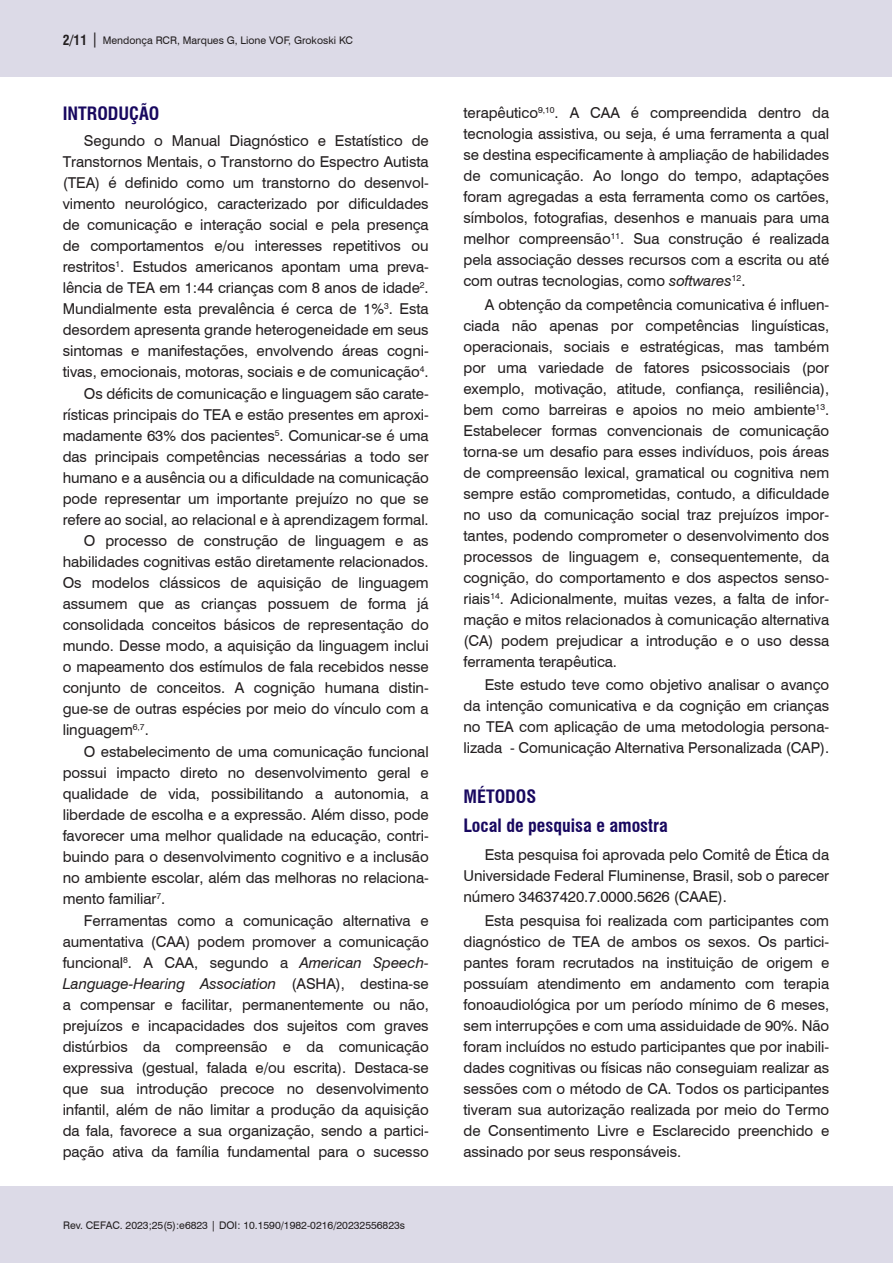
<style>
.page{position:relative;width:893px;height:1263px;background:#fff}
.page>*{position:absolute;margin:0;border:0;box-sizing:border-box;transform-origin:0 0}
.Nivel_2{font:700 condensed 18px "Swiss 721 BT";color:#18085f}
.Nivel_1{font:700 condensed 18px "Swiss 721 BT";color:#18085f}
.Corpo_do_texto{font:15px/21px "Swiss 721 BT";letter-spacing:-.005em;color:#231f20;text-align:justify}
.t1{font:10.5px "Swiss 721 BT";color:#231f20}
.s1{font-weight:700;font-stretch:condensed;font-size:13.5px}
.s2{font-size:15px}
.s3{font-style:italic}
</style>
<div class="page">
<div style="left:0;top:1186px;width:892px;height:77px;background:#dcdae7"></div>
<div style="left:0;top:0;width:892px;height:77px;background:#dcdae7"></div>
<p class="t1" style="left:63px;top:33px;width:292px"><span class="s1">2/11</span> <span class="s2">|</span> Mendonça RCR, Marques G, Lione VOF, Grokoski KC</p>
<p class="Nivel_1" style="left:63px;top:103px;width:98px">INTRODUÇÃO</p>
<p class="Corpo_do_texto" style="left:63px;top:129px;width:368px;text-indent:21px">Segundo o Manual Diagnóstico e Estatístico de Transtornos Mentais, o Transtorno do Espectro Autista (TEA) é definido como um transtorno do desenvol&shy;vimento neurológico, caracterizado por dificuldades de comunicação e interação social e pela presença de comportamentos e/ou interesses repetitivos ou restritos<sup>1</sup>. Estudos americanos apontam uma preva&shy;lência de TEA em 1:44 crianças com 8 anos de idade<sup>2</sup>.<br>Mundialmente esta prevalência é cerca de 1%<sup>3</sup>. Esta desordem apresenta grande heterogeneidade em seus sintomas e manifestações, envolvendo áreas cogni&shy;tivas, emocionais, motoras, sociais e de comunicação<sup>4</sup>.</p>
<p class="Corpo_do_texto" style="left:63px;top:382px;width:368px;text-indent:21px">Os déficits de comunicação e linguagem são carate&shy;rísticas principais do TEA e estão presentes em aproxi&shy;madamente 63% dos pacientes<sup>5</sup>. Comunicar-se é uma das principais competências necessárias a todo ser humano e a ausência ou a dificuldade na comunicação pode representar um importante prejuízo no que se refere ao social, ao relacional e à aprendizagem formal.</p>
<p class="Corpo_do_texto" style="left:63px;top:530px;width:368px;text-indent:21px">O processo de construção de linguagem e as habilidades cognitivas estão diretamente relacionados.<br>Os modelos clássicos de aquisição de linguagem assumem que as crianças possuem de forma já consolidada conceitos básicos de representação do mundo. Desse modo, a aquisição da linguagem inclui o mapeamento dos estímulos de fala recebidos nesse conjunto de conceitos. A cognição humana distin&shy;gue-se de outras espécies por meio do vínculo com a linguagem<sup>6,7</sup>.</p>
<p class="Corpo_do_texto" style="left:63px;top:740px;width:368px;text-indent:21px">O estabelecimento de uma comunicação funcional possui impacto direto no desenvolvimento geral e qualidade de vida, possibilitando a autonomia, a liberdade de escolha e a expressão. Além disso, pode favorecer uma melhor qualidade na educação, contri&shy;buindo para o desenvolvimento cognitivo e a inclusão no ambiente escolar, além das melhoras no relaciona&shy;mento familiar<sup>7</sup>.</p>
<p class="Corpo_do_texto" style="left:63px;top:909px;width:368px;text-indent:21px">Ferramentas como a comunicação alternativa e aumentativa (CAA) podem promover a comunicação funcional<sup>8</sup>. A CAA, segundo a <span class="s3">American Speech-Language-Hearing Association</span> (ASHA), destina-se a compensar e facilitar, permanentemente ou não, prejuízos e incapacidades dos sujeitos com graves distúrbios da compreensão e da comunicação expressiva (gestual, falada e/ou escrita). Destaca-se que sua introdução precoce no desenvolvimento infantil, além de não limitar a produção da aquisição da fala, favorece a sua organização, sendo a partici&shy;pação ativa da família fundamental para o sucesso</p>
<p class="t1" style="left:63px;top:1218px;width:344px">Rev. CEFAC. 2023;25(5):e6823 | DOI: 10.1590/1982-0216/20232556823s</p>
<p class="Corpo_do_texto" style="left:463px;top:101px;width:367px">terapêutico<sup>9,10</sup>. A CAA é compreendida dentro da tecnologia assistiva, ou seja, é uma ferramenta a qual se destina especificamente à ampliação de habilidades de comunicação. Ao longo do tempo, adaptações foram agregadas a esta ferramenta como os cartões, símbolos, fotografias, desenhos e manuais para uma melhor compreensão<sup>11</sup>. Sua construção é realizada pela associação desses recursos com a escrita ou até com outras tecnologias, como <span class="s3">softwares</span><sup>12</sup>.</p>
<p class="Corpo_do_texto" style="left:463px;top:293px;width:367px;text-indent:21px">A obtenção da competência comunicativa é influen&shy;ciada não apenas por competências linguísticas, operacionais, sociais e estratégicas, mas também por uma variedade de fatores psicossociais (por exemplo, motivação, atitude, confiança, resiliência), bem como barreiras e apoios no meio ambiente<sup>13</sup>.<br>Estabelecer formas convencionais de comunicação torna-se um desafio para esses indivíduos, pois áreas de compreensão lexical, gramatical ou cognitiva nem sempre estão comprometidas, contudo, a dificuldade no uso da comunicação social traz prejuízos impor&shy;tantes, podendo comprometer o desenvolvimento dos processos de linguagem e, consequentemente, da cognição, do comportamento e dos aspectos senso&shy;riais<sup>14</sup>. Adicionalmente, muitas vezes, a falta de infor&shy;mação e mitos relacionados à comunicação alternativa (CA) podem prejudicar a introdução e o uso dessa ferramenta terapêutica.</p>
<p class="Corpo_do_texto" style="left:463px;top:674px;width:367px;text-indent:21px">Este estudo teve como objetivo analisar o avanço da intenção comunicativa e da cognição em crianças no TEA com aplicação de uma metodologia persona&shy;lizada - Comunicação Alternativa Personalizada (CAP).</p>
<p class="Nivel_1" style="left:463px;top:786px;width:74px">MÉTODOS</p>
<p class="Nivel_2" style="left:463px;top:814px;width:206px">Local de pesquisa e amostra</p>
<p class="Corpo_do_texto" style="left:463px;top:843px;width:367px;text-indent:21px">Esta pesquisa foi aprovada pelo Comitê de Ética da Universidade Federal Fluminense, Brasil, sob o parecer número 34637420.7.0000.5626 (CAAE).</p>
<p class="Corpo_do_texto" style="left:463px;top:909px;width:367px;text-indent:21px">Esta pesquisa foi realizada com participantes com diagnóstico de TEA de ambos os sexos. Os partici&shy;pantes foram recrutados na instituição de origem e possuíam atendimento em andamento com terapia fonoaudiológica por um período mínimo de 6 meses, sem interrupções e com uma assiduidade de 90%. Não foram incluídos no estudo participantes que por inabili&shy;dades cognitivas ou físicas não conseguiam realizar as sessões com o método de CA. Todos os participantes tiveram sua autorização realizada por meio do Termo de Consentimento Livre e Esclarecido preenchido e assinado por seus responsáveis.</p>
</div>
